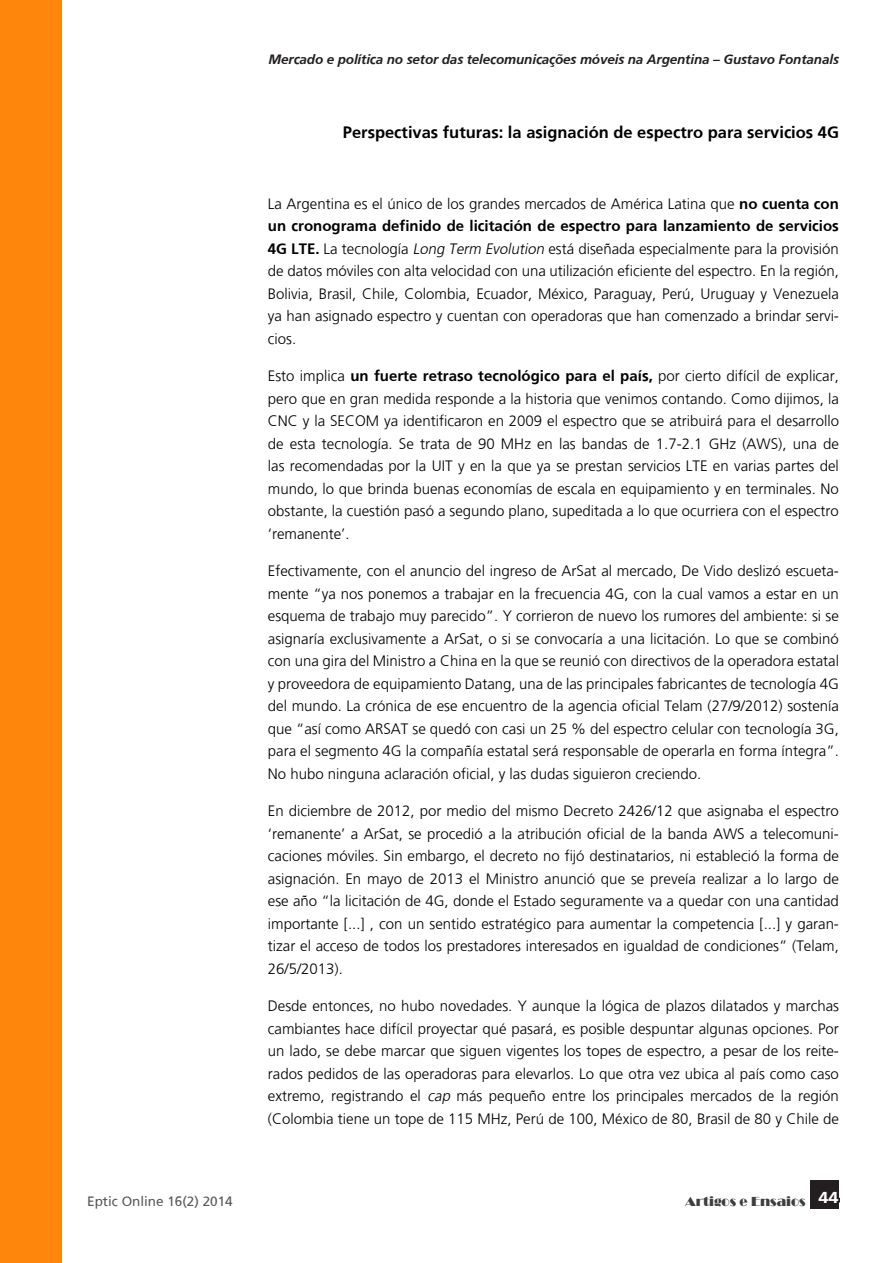
<style>
.page{position:relative;width:893px;height:1263px;background:#fff}
.page>*{position:absolute;margin:0;border:0;box-sizing:border-box;transform-origin:0 0}
.rev_subtitulos{font:700 16.5px "Frutiger";color:#000}
.rev_artigo{font:300 15px/22.5px "Frutiger";color:#000;text-align:justify}
.t1{font:italic 700 13.5px "Frutiger";letter-spacing:-.01em;color:#231f20}
.t2{font:13.5px "Frutiger";color:#57585a}
.t3{font:13.5px "Broadway";color:#3e3e3f}
.s1{font-weight:700}
.s2{font-style:italic}
</style>
<div class="page">
<div style="left:811px;top:1180px;width:28px;height:29px;background:#231f20"></div>
<div style="left:0;top:0;width:62px;height:1263px;background:#ff860d"></div>
<p class="t1" style="left:269px;top:52px;width:572px">Mercado e política no setor das telecomunicações móveis na Argentina – Gustavo Fontanals</p>
<p class="rev_subtitulos" style="left:343px;top:123px;width:498px">Perspectivas futuras: la asignación de espectro para servicios 4G</p>
<p class="rev_artigo" style="left:268px;top:192px;width:573px">La Argentina es el único de los grandes mercados de América Latina que <span class="s1">no cuenta con un cronograma definido de licitación de espectro para lanzamiento de servicios 4G LTE.</span> La tecnología <span class="s2">Long Term Evolution</span> está diseñada especialmente para la provisión de datos móviles con alta velocidad con una utilización eficiente del espectro. En la región, Bolivia, Brasil, Chile, Colombia, Ecuador, México, Paraguay, Perú, Uruguay y Venezuela ya han asignado espectro y cuentan con operadoras que han comenzado a brindar servi&shy;cios.</p>
<p class="rev_artigo" style="left:268px;top:365px;width:573px">Esto implica <span class="s1">un fuerte retraso tecnológico para el país,</span> por cierto difícil de explicar, pero que en gran medida responde a la historia que venimos contando. Como dijimos, la CNC y la SECOM ya identificaron en 2009 el espectro que se atribuirá para el desarrollo de esta tecnología. Se trata de 90 MHz en las bandas de 1.7-2.1 GHz (AWS), una de las recomendadas por la UIT y en la que ya se prestan servicios LTE en varias partes del mundo, lo que brinda buenas economías de escala en equipamiento y en terminales. No obstante, la cuestión pasó a segundo plano, supeditada a lo que ocurriera con el espectro ‘remanente’.</p>
<p class="rev_artigo" style="left:268px;top:560px;width:573px">Efectivamente, con el anuncio del ingreso de ArSat al mercado, De Vido deslizó escueta&shy;mente “ya nos ponemos a trabajar en la frecuencia 4G, con la cual vamos a estar en un esquema de trabajo muy parecido”. Y corrieron de nuevo los rumores del ambiente: si se asignaría exclusivamente a ArSat, o si se convocaría a una licitación. Lo que se combinó con una gira del Ministro a China en la que se reunió con directivos de la operadora estatal y proveedora de equipamiento Datang, una de las principales fabricantes de tecnología 4G del mundo. La crónica de ese encuentro de la agencia oficial Telam (27/9/2012) sostenía que “así como ARSAT se quedó con casi un 25 % del espectro celular con tecnología 3G, para el segmento 4G la compañía estatal será responsable de operarla en forma íntegra”.<br>No hubo ninguna aclaración oficial, y las dudas siguieron creciendo.</p>
<p class="rev_artigo" style="left:268px;top:800px;width:573px">En diciembre de 2012, por medio del mismo Decreto 2426/12 que asignaba el espectro ‘remanente’ a ArSat, se procedió a la atribución oficial de la banda AWS a telecomuni&shy;caciones móviles. Sin embargo, el decreto no fijó destinatarios, ni estableció la forma de asignación. En mayo de 2013 el Ministro anunció que se preveía realizar a lo largo de ese año “la licitación de 4G, donde el Estado seguramente va a quedar con una cantidad importante [...] , con un sentido estratégico para aumentar la competencia [...] y garan&shy;tizar el acceso de todos los prestadores interesados en igualdad de condiciones” (Telam, 26/5/2013).</p>
<p class="rev_artigo" style="left:268px;top:995px;width:573px">Desde entonces, no hubo novedades. Y aunque la lógica de plazos dilatados y marchas cambiantes hace difícil proyectar qué pasará, es posible despuntar algunas opciones. Por un lado, se debe marcar que siguen vigentes los topes de espectro, a pesar de los reite&shy;rados pedidos de las operadoras para elevarlos. Lo que otra vez ubica al país como caso extremo, registrando el <span class="s2">cap</span> más pequeño entre los principales mercados de la región (Colombia tiene un tope de 115 MHz, Perú de 100, México de 80, Brasil de 80 y Chile de</p>
<p class="t2" style="left:87px;top:1193px;width:147px">Eptic Online 16(2) 2014</p>
<p class="t3" style="left:685px;top:1194px;width:155px">Artigos e Ensaios <sup>44</sup></p>
</div>
